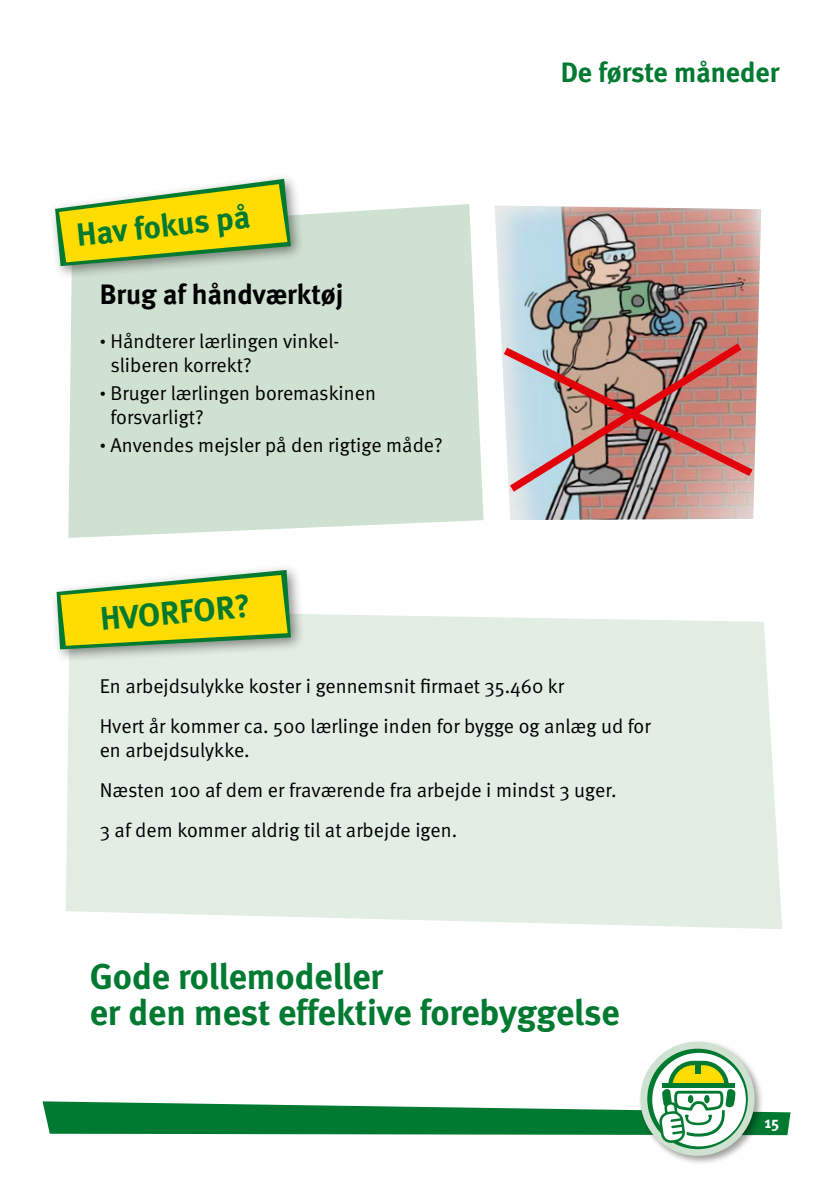
<style>
.page{position:relative;width:840px;height:1191px;background:#fff}
.page>*{position:absolute;margin:0;border:0;box-sizing:border-box;transform-origin:0 0}
.t1{font:700 36px/36px "Meta";color:#007931}
.t2{font:700 32.6px "Meta";color:#007931}
.t3{font:700 32px "Meta";color:#007931}
.t4{font:700 28px "Meta";color:#000}
.t5{font:700 28px "Meta";color:#007931}
.t6{font:20px/40px "Meta Normal";color:#000}
.t7{font:700 16px "Meta";color:#fff}
.s1{font-size:12px}
</style>
<div class="page">
<div style="left:637px;top:1039px;width:126px;height:126px;background:#000;opacity:.38"></div>
<div style="left:640px;top:1041px;width:114px;height:114px;background:#cfe1d0;border-radius:50%"></div>
<svg style="left:647px;top:1048px;width:100px;height:101px"></svg>
<div style="left:652px;top:1052px;width:93px;height:94px;background:#fff;border-radius:50%"></div>
<svg style="left:43px;top:1060px;width:747px;height:82px"></svg>
<svg style="left:687px;top:1095px;width:6px;height:8px"></svg>
<svg style="left:703px;top:1095px;width:6px;height:8px"></svg>
<div style="left:66px;top:614px;width:715px;height:315px;background:#e2ede3"></div>
<div style="left:50px;top:564px;width:255px;height:99px;background:#000;opacity:.45"></div>
<svg style="left:57px;top:570px;width:234px;height:79px;background:#d7d136"></svg>
<div style="left:68px;top:204px;width:415px;height:334px;background:#cfe1d0"></div>
<img style="left:495px;top:205px;width:265px;height:315px">
<svg style="left:495px;top:341px;width:265px;height:141px"></svg>
<img style="left:501px;top:336px;width:248px;height:162px">
<div style="left:48px;top:172px;width:257px;height:109px;background:#000;opacity:.45"></div>
<svg style="left:55px;top:179px;width:236px;height:87px"></svg>
<h3 class="t3" style="left:75px;top:216px;width:175px;rotate:-6deg">Hav fokus på</h3>
<h3 class="t4" style="left:100px;top:277px;width:245px">Brug af håndværktøj</h3>
<p class="t6" style="left:110px;top:328px;width:230px;line-height:24px;text-indent:-11px"><span class="s1">•</span> Håndterer lærlingen vinkel&shy;sliberen korrekt?</p>
<p class="t6" style="left:110px;top:380px;width:267px;line-height:24px;text-indent:-11px"><span class="s1">•</span> Bruger lærlingen boremaskinen forsvarligt?</p>
<p class="t6" style="left:100px;top:424px;width:344px"><span class="s1">•</span> Anvendes mejsler på den rigtige måde?</p>
<h2 class="t2" style="left:99px;top:599px;width:152px;rotate:-5deg">HVORFOR?</h2>
<h3 class="t5" style="left:560px;top:56px;width:220px">De første måneder</h3>
<p class="t6" style="left:100px;top:665px;width:552px">En arbejdsulykke koster i gennemsnit firmaet 35.460 kr<br>Hvert år kommer ca. 500 lærlinge inden for bygge og anlæg ud for</p>
<p class="t6" style="left:100px;top:729px;width:518px">en arbejdsulykke.<br>Næsten 100 af dem er fraværende fra arbejde i mindst 3 uger.<br>3 af dem kommer aldrig til at arbejde igen.</p>
<h1 class="t1" style="left:90px;top:958px;width:531px">Gode rollemodeller<br>er den mest effektive forebyggelse</h1>
<p class="t7" style="left:764px;top:1112px;width:16px">15</p>
</div>
